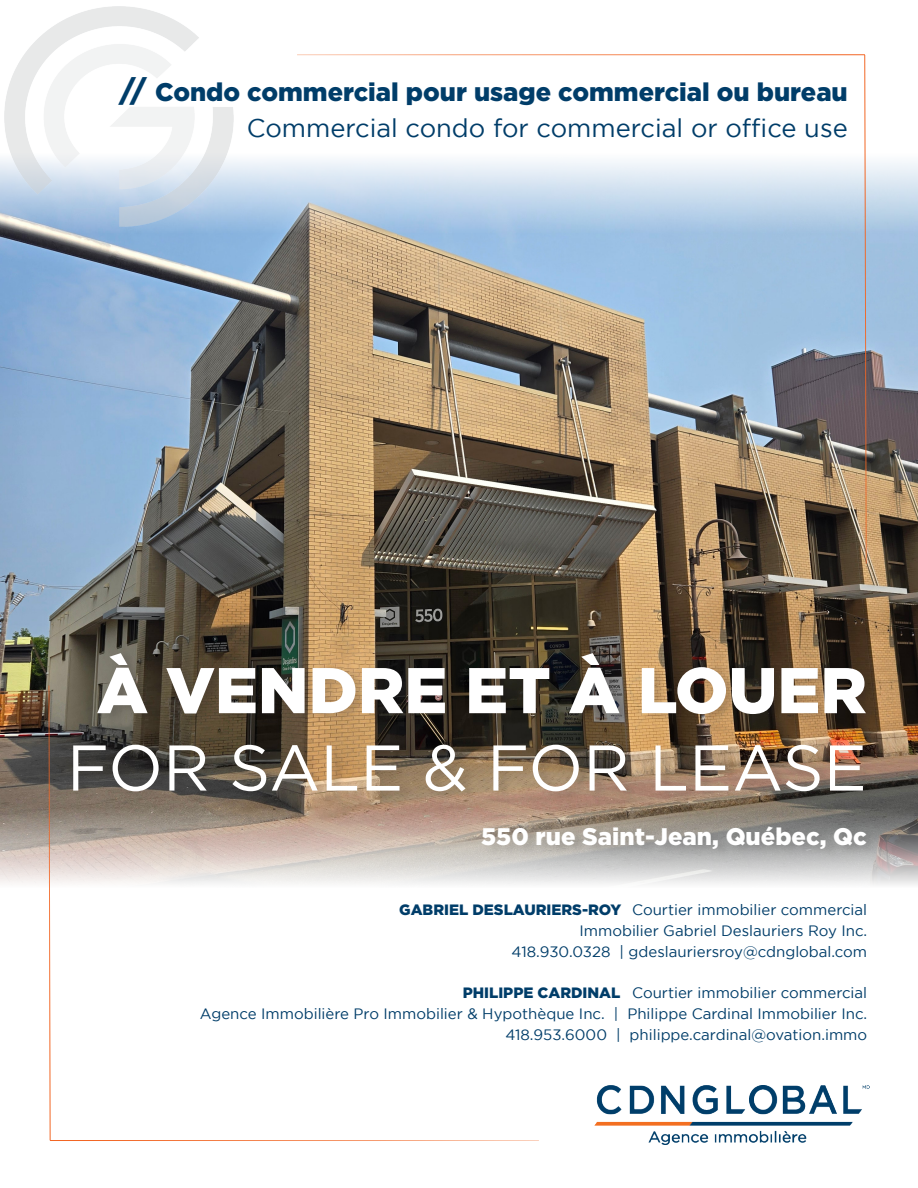
<style>
.page{position:relative;width:918px;height:1188px;background:#fff}
.page>*{position:absolute;margin:0;border:0;box-sizing:border-box;transform-origin:0 0}
.t1{font:64.5px "Gotham";color:#fff}
.t2{font:900 64.5px "Gotham";color:#fff}
.t3{font:900 25.5px "Gotham";color:#003d69}
.t4{font:25.5px "Gotham";color:#003d69}
.t5{font:900 24px "Gotham";color:#fff}
.t6{font:15px "Gotham";color:#003d69}
.s1{font-size:30px}
.s2{font-weight:900}
</style>
<div class="page">
<img style="left:0;top:265px;width:918px;height:510px">
<svg style="left:0;top:110px;width:918px;height:155px"></svg>
<svg style="left:0;top:775px;width:918px;height:110px;background:#c8c4c1"></svg>
<hr style="left:297px;top:54px;width:568px;height:1px;background:#f26624">
<svg style="left:864px;top:54px;width:3px;height:511px;background:#c49a88"></svg>
<hr style="left:50px;top:1140px;width:489px;height:1px;background:#f26624">
<svg style="left:48px;top:685px;width:3px;height:456px"></svg>
<img style="left:5px;top:7px;width:229px;height:219px">
<img style="left:594px;top:1086px;width:276px;height:58px">
<div style="left:72px;top:649px;width:807px;height:210px;background:#231f20;opacity:.18"></div>
<p class="t3" style="left:119px;top:77px;width:730px"><span class="s1">//</span> Condo commercial pour usage commercial ou bureau</p>
<p class="t4" style="left:247px;top:114px;width:602px">Commercial condo for commercial or office use</p>
<p class="t2" style="left:97px;top:653px;width:772px">À VENDRE ET À LOUER</p>
<p class="t1" style="left:67px;top:732px;width:801px">FOR SALE &amp; FOR LEASE</p>
<p class="t5" style="left:481px;top:822px;width:387px">550 rue Saint-Jean, Québec, Qc</p>
<p class="t6" style="left:399px;top:902px;width:470px"><span class="s2">GABRIEL DESLAURIERS-ROY</span> Courtier immobilier commercial</p>
<p class="t6" style="left:579px;top:923px;width:289px">Immobilier Gabriel Deslauriers Roy Inc.</p>
<p class="t6" style="left:512px;top:944px;width:357px">418.930.0328 | gdeslauriersroy@cdnglobal.com</p>
<p class="t6" style="left:463px;top:984px;width:406px"><span class="s2">PHILIPPE CARDINAL</span> Courtier immobilier commercial</p>
<p class="t6" style="left:200px;top:1005px;width:669px">Agence Immobilière Pro Immobilier &amp; Hypothèque Inc. | Philippe Cardinal Immobilier Inc.</p>
<p class="t6" style="left:505px;top:1026px;width:363px">418.953.6000 | philippe.cardinal@ovation.immo</p>
</div>
